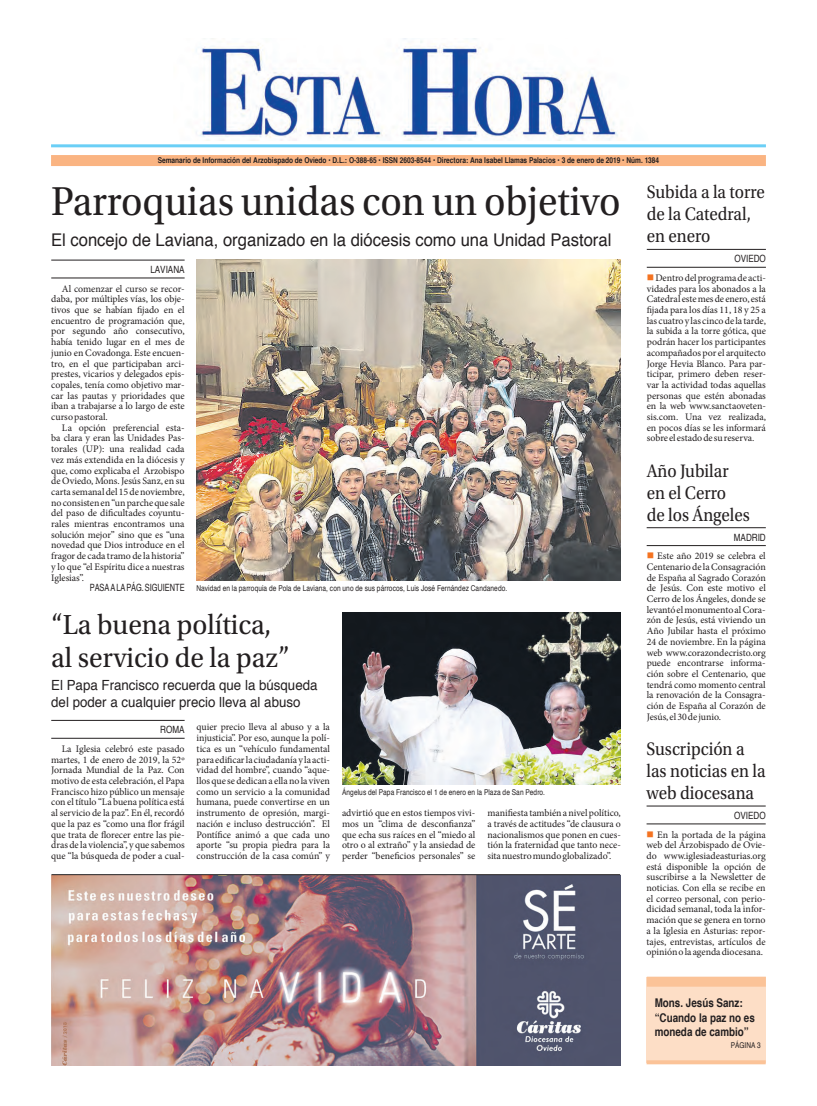
<style>
.page{position:relative;width:817px;height:1106px;background:#fff}
.page>*{position:absolute;margin:0;border:0;box-sizing:border-box;transform-origin:0 0}
.Título_4_columnas{font:42.5px "Utopia Std";color:#231f20;scale:.93 1}
.Título_2_columnas{font:29px/33px "Utopia Std";color:#231f20;scale:.95 1}
.Título_1_columna{font:19px/22px "Utopia Std";color:#231f20;scale:.9 1}
.Subtítulo_1_columna{font:17.5px "Helvetica";color:#231f20;scale:.95 1}
.Subtítulo_1_columna-2{font:14px/16.8px "Helvetica";color:#231f20;scale:.95 1}
.Portada_sumarios{font:700 condensed 12px/14.4px "Helvetica";color:#231f20}
.Texto_general{font:10px/10.7px "Minion Pro";color:#231f20;text-align:justify}
.Data_y_firma{font:condensed 10px "Helvetica";color:#231f20}
.Texto_general-2{font:condensed 10px "Helvetica";color:#231f20;scale:.9 1}
.Pie_de_foto{font:condensed 8px "Helvetica";letter-spacing:.01em;color:#231f20}
.t1{font:700 condensed 8px "Helvetica";color:#231f20}
.Portada_sumarios-2{font:condensed 8px "Helvetica";color:#231f20}
.s1{color:#f47321}
</style>
<div class="page">
<div style="left:51px;top:155px;width:714px;height:11px;background:#fab482"></div>
<img style="left:196px;top:39px;width:422px;height:102px">
<hr style="left:51px;top:144px;width:714px;height:3px;background:#6bcff6">
<div style="left:646px;top:976px;width:119px;height:86px;background:#fddec6"></div>
<div style="left:646px;top:976px;width:119px;height:10px;background:#fbc398"></div>
<svg style="left:646px;top:1060px;width:119px;height:4px"></svg>
<hr style="left:51px;top:720px;width:133px;height:1px;background:#231f20">
<hr style="left:51px;top:738px;width:133px;height:1px;background:#231f20">
<hr style="left:646px;top:249px;width:119px;height:1px;background:#231f20">
<hr style="left:646px;top:267px;width:119px;height:1px;background:#231f20">
<hr style="left:51px;top:260px;width:133px;height:1px;background:#231f20">
<hr style="left:51px;top:278px;width:133px;height:1px;background:#231f20">
<img style="left:196px;top:259px;width:424px;height:321px">
<img style="left:51px;top:875px;width:569px;height:190px">
<hr style="left:51px;top:874px;width:569px;height:1px;background:#231f20">
<img style="left:342px;top:613px;width:278px;height:171px">
<hr style="left:646px;top:527px;width:119px;height:1px;background:#231f20">
<hr style="left:646px;top:545px;width:119px;height:1px;background:#231f20">
<hr style="left:646px;top:806px;width:119px;height:1px;background:#231f20">
<hr style="left:646px;top:823px;width:119px;height:1px;background:#231f20">
<p class="t1" style="left:158px;top:155px;width:503px">Semanario de Información del Arzobispado de Oviedo • D.L.: O-388-65 • ISSN 2603-8544 • Directora: Ana Isabel Llamas Palacios • 3 de enero de 2019 • Núm. 1384</p>
<p class="Título_4_columnas" style="left:51px;top:179px;width:613px">Parroquias unidas con un objetivo</p>
<p class="Subtítulo_1_columna" style="left:51px;top:226px;width:591px">El concejo de Laviana, organizado en la diócesis como una Unidad Pastoral</p>
<p class="Data_y_firma" style="left:150px;top:263px;width:36px">LAVIANA</p>
<p class="Texto_general" style="left:51px;top:283px;width:135px;text-indent:11px">Al comenzar el curso se recor&shy;daba, por múltiples vías, los obje&shy;tivos que se habían fijado en el encuentro de programación que, por segundo año consecutivo, había tenido lugar en el mes de junio en Covadonga. Este encuen&shy;tro, en el que participaban arci&shy;prestes, vicarios y delegados epis&shy;copales, tenía como objetivo mar&shy;car las pautas y prioridades que iban a trabajarse a lo largo de este curso pastoral.</p>
<p class="Texto_general" style="left:51px;top:422px;width:135px;text-indent:11px">La opción preferencial esta&shy;ba clara y eran las Unidades Pas&shy;torales (UP): una realidad cada vez más extendida en la diócesis y que, como explicaba el Arzobispo de Oviedo, Mons. Jesús Sanz, en su carta semanal del 15 de noviembre, no consisten en “un parche que sale del paso de dificultades coyuntu&shy;rales mientras encontramos una solución mejor” sino que es “una novedad que Dios introduce en el fragor de cada tramo de la historia” y lo que “el Espíritu dice a nuestras Iglesias”.</p>
<p class="Texto_general-2" style="left:90px;top:581px;width:107px">PASA A LA PÁG. SIGUIENTE</p>
<p class="Pie_de_foto" style="left:196px;top:583px;width:312px">Navidad en la parroquia de Pola de Laviana, con uno de sus párrocos, Luis José Fernández Candanedo.</p>
<p class="Título_2_columnas" style="left:51px;top:608px;width:252px">“La buena política, al servicio de la paz”</p>
<p class="Subtítulo_1_columna-2" style="left:51px;top:677px;width:282px">El Papa Francisco recuerda que la búsqueda del poder a cualquier precio lleva al abuso</p>
<p class="Data_y_firma" style="left:160px;top:723px;width:26px">ROMA</p>
<p class="Texto_general" style="left:51px;top:743px;width:135px;text-indent:11px">La Iglesia celebró este pasado martes, 1 de enero de 2019, la 52º Jornada Mundial de la Paz. Con motivo de esta celebración, el Papa Francisco hizo público un mensaje con el título “La buena política está al servicio de la paz”. En él, recordó que la paz es “como una flor frágil que trata de florecer entre las pie&shy;dras de la violencia”, y que sabemos que “la búsqueda de poder a cual-</p>
<p class="Texto_general" style="left:196px;top:722px;width:135px">quier precio lleva al abuso y a la injusticia”. Por eso, aunque la polí&shy;tica es un “vehículo fundamental para edificar la ciudadanía y la acti&shy;vidad del hombre”, cuando “aque&shy;llos que se dedican a ella no la viven como un servicio a la comunidad humana, puede convertirse en un instrumento de opresión, margi&shy;nación e incluso destrucción”. El Pontífice animó a que cada uno aporte “su propia piedra para la construcción de la casa común” y</p>
<p class="Pie_de_foto" style="left:342px;top:787px;width:204px">Ángelus del Papa Francisco el 1 de enero en la Plaza de San Pedro.</p>
<p class="Texto_general" style="left:342px;top:807px;width:135px">advirtió que en estos tiempos vivi&shy;mos un “clima de desconfianza” que echa sus raíces en el “miedo al otro o al extraño” y la ansiedad de perder “beneficios personales” se</p>
<p class="Texto_general" style="left:487px;top:807px;width:135px">manifiesta también a nivel político, a través de actitudes “de clausura o nacionalismos que ponen en cues&shy;tión la fraternidad que tanto nece&shy;sita nuestro mundo globalizado”.</p>
<p class="Título_1_columna" style="left:646px;top:181px;width:133px">Subida a la torre de la Catedral, en enero</p>
<p class="Data_y_firma" style="left:734px;top:253px;width:33px">OVIEDO</p>
<p class="Texto_general" style="left:646px;top:272px;width:121px"><span class="s1">■</span> Dentro del programa de acti&shy;vidades para los abonados a la Catedral este mes de enero, está fijada para los días 11, 18 y 25 a las cuatro y las cinco de la tarde, la subida a la torre gótica, que podrán hacer los participantes acompañados por el arquitecto Jorge Hevia Blanco. Para par&shy;ticipar, primero deben reser&shy;var la actividad todas aquellas personas que estén abonadas en la web www.sanctaoveten&shy;sis.com. Una vez realizada, en pocos días se les informará sobre el estado de su reserva.</p>
<p class="Título_1_columna" style="left:646px;top:460px;width:116px">Año Jubilar en el Cerro<br>de los Ángeles</p>
<p class="Data_y_firma" style="left:733px;top:531px;width:33px">MADRID</p>
<p class="Texto_general" style="left:646px;top:550px;width:121px"><span class="s1">■</span> Este año 2019 se celebra el Centenario de la Consagración de España al Sagrado Corazón de Jesús. Con este motivo el Cerro de los Ángeles, donde se levantó el monumento al Cora&shy;zón de Jesús, está viviendo un Año Jubilar hasta el próximo 24 de noviembre. En la página web www.corazondecristo.org puede encontrarse informa&shy;ción sobre el Centenario, que tendrá como momento central la renovación de la Consagra&shy;ción de España al Corazón de Jesús, el 30 de junio.</p>
<p class="Título_1_columna" style="left:646px;top:738px;width:134px">Suscripción a las noticias en la web diocesana</p>
<p class="Data_y_firma" style="left:734px;top:809px;width:33px">OVIEDO</p>
<p class="Texto_general" style="left:646px;top:829px;width:121px"><span class="s1">■</span> En la portada de la página web del Arzobispado de Ovie&shy;do www.iglesiadeasturias.org está disponible la opción de suscribirse a la Newsletter de noticias. Con ella se recibe en el correo personal, con perio&shy;dicidad semanal, toda la infor&shy;mación que se genera en torno a la Iglesia en Asturias: repor&shy;tajes, entrevistas, artículos de opinión o la agenda diocesana.</p>
<p class="Portada_sumarios" style="left:654px;top:995px;width:90px">Mons. Jesús Sanz:</p>
<p class="Portada_sumarios" style="left:654px;top:1010px;width:102px">“Cuando la paz no es moneda de cambio”</p>
<p class="Portada_sumarios-2" style="left:730px;top:1040px;width:31px">PÁGINA 3</p>
</div>
